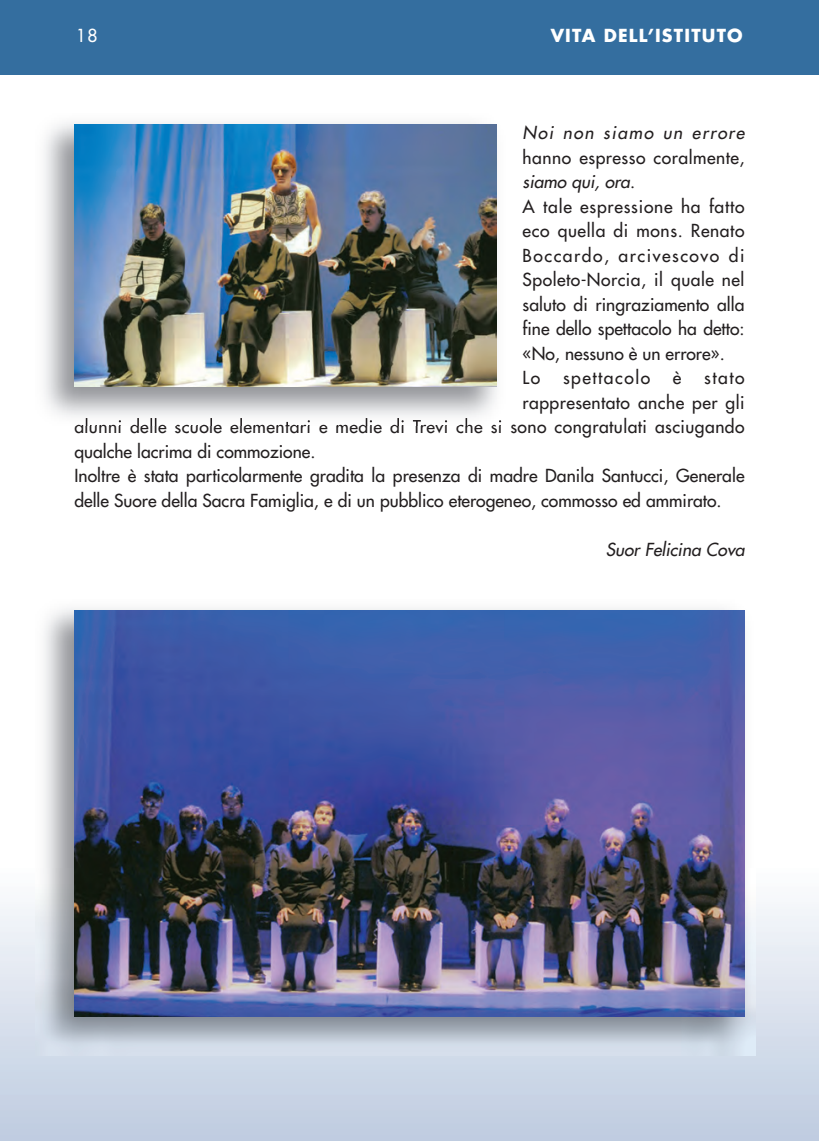
<style>
.page{position:relative;width:819px;height:1141px;background:#fff}
.page>*{position:absolute;margin:0;border:0;box-sizing:border-box;transform-origin:0 0}
.t1{font:17.5px/24.5px "Futura";letter-spacing:.03em;color:#231f20}
.t2{font:17.5px "Futura";letter-spacing:.005em;color:#231f20}
.t3{font:17.5px "Futura";letter-spacing:.025em;color:#231f20}
.t4{font:italic 17.5px "Futura";color:#231f20}
.t5{font:700 17.5px "Futura";letter-spacing:.07em;color:#fff}
.t6{font:17.5px "Futura";letter-spacing:.085em;color:#231f20}
.t7{font:17.5px "Futura";color:#fff}
.s1{font-style:italic}
</style>
<div class="page">
<div style="left:0;top:868px;width:819px;height:273px;background:linear-gradient(to bottom,#fcfdfe,#bdcbe0)"></div>
<div style="left:0;top:0;width:819px;height:74px;background:#346e9f"></div>
<svg style="left:818px;top:868px;width:1px;height:273px"></svg>
<img style="left:44px;top:122px;width:458px;height:303px">
<img style="left:75px;top:418px;width:163px;height:7px">
<img style="left:74px;top:124px;width:422px;height:263px">
<img style="left:36px;top:608px;width:719px;height:448px">
<img style="left:74px;top:610px;width:670px;height:407px">
<p class="t7" style="left:76px;top:27px;width:23px">18</p>
<p class="t5" style="left:550px;top:28px;width:193px">VITA DELL’ISTITUTO</p>
<p class="t4" style="left:522px;top:124px;width:226px">Noi non siamo un errore</p>
<p class="t1" style="left:522px;top:146px;width:223px">hanno espresso coralmente, <span class="s1">siamo qui, ora</span>.<br>A tale espressione ha fatto eco quella di mons. Renato<br>Boccardo, arcivescovo di<br>Spoleto-Norcia, il quale nel saluto di ringraziamento alla fine dello spettacolo ha detto: «No, nessuno è un errore».<br>Lo</p>
<p class="t6" style="left:563px;top:369px;width:89px">spettacolo</p>
<p class="t2" style="left:673px;top:369px;width:10px">è</p>
<p class="t2" style="left:704px;top:369px;width:42px">stato</p>
<p class="t3" style="left:522px;top:394px;width:223px">rappresentato anche per gli</p>
<p class="t3" style="left:74px;top:418px;width:671px">alunni delle scuole elementari e medie di Trevi che si sono congratulati asciugando</p>
<p class="t2" style="left:74px;top:443px;width:242px">qualche lacrima di commozione.</p>
<p class="t2" style="left:74px;top:467px;width:671px">Inoltre è stata particolarmente gradita la presenza di madre Danila Santucci, Generale</p>
<p class="t2" style="left:74px;top:492px;width:648px">delle Suore della Sacra Famiglia, e di un pubblico eterogeneo, commosso ed ammirato.</p>
<p class="t4" style="left:605px;top:541px;width:143px">Suor Felicina Cova</p>
</div>
